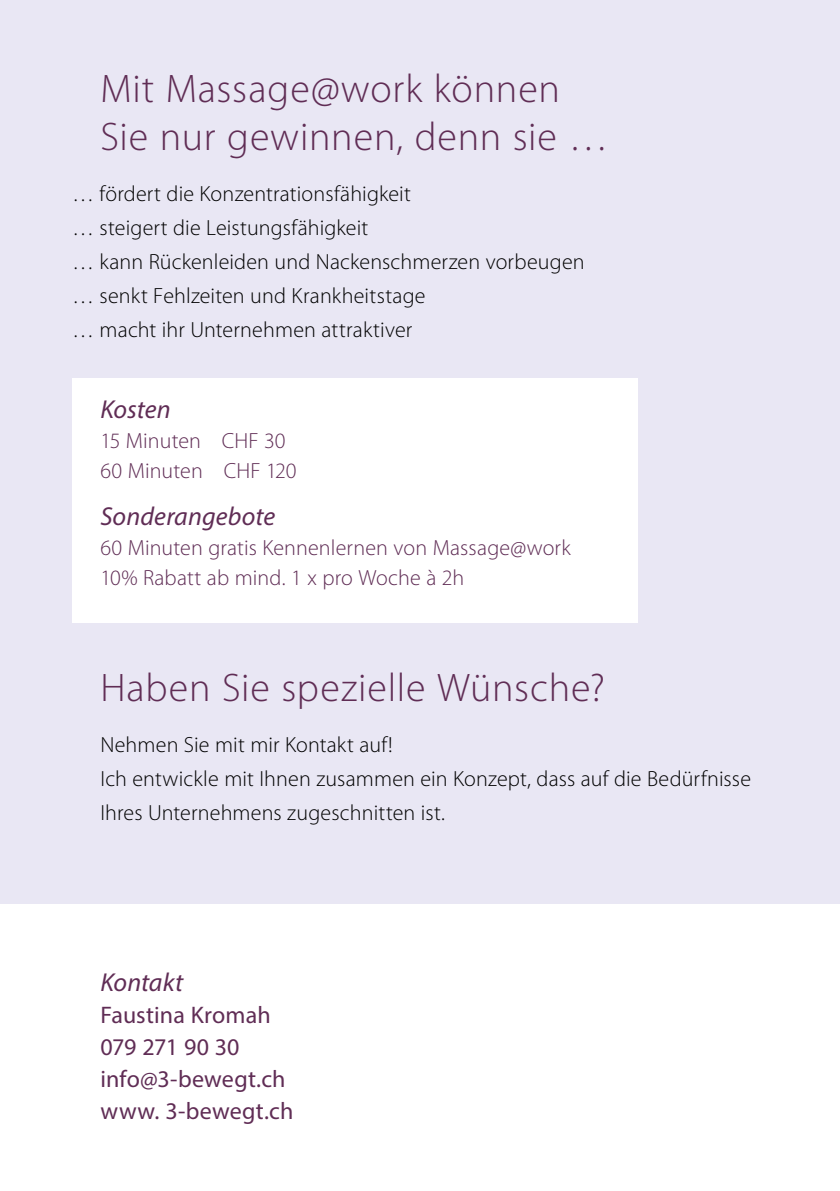
<style>
.page{position:relative;width:840px;height:1191px;background:#fff}
.page>*{position:absolute;margin:0;border:0;box-sizing:border-box;transform-origin:0 0}
.t1{font:300 40px/48px "Myriad Pro";letter-spacing:.02em;color:#602d55}
.t2{font:italic 26px "Myriad Pro";letter-spacing:.005em;color:#602d55}
.t3{font:24px/32px "Myriad Pro";letter-spacing:.005em;color:#602d55}
.t4{font:300 22px/34px "Myriad Pro";letter-spacing:.005em;color:#000}
.t5{font:300 22px/30px "Myriad Pro";letter-spacing:.005em;color:#602d55}
</style>
<div class="page">
<div style="left:0;top:0;width:839px;height:903px;background:#e9e7f4"></div>
<div style="left:72px;top:378px;width:565px;height:245px;background:#fff"></div>
<h1 class="t1" style="left:100px;top:65px;width:509px">Mit Massage@work können<br>Sie nur gewinnen, denn sie …</h1>
<p class="t4" style="left:72px;top:177px;width:513px">… fördert die Konzentrationsfähigkeit<br>… steigert die Leistungsfähigkeit<br>… kann Rückenleiden und Nackenschmerzen vorbeugen … senkt Fehlzeiten und Krankheitstage<br>… macht ihr Unternehmen attraktiver</p>
<p class="t2" style="left:100px;top:393px;width:72px">Kosten</p>
<p class="t5" style="left:100px;top:426px;width:197px">15 Minuten CHF 30<br>60 Minuten CHF 120</p>
<p class="t2" style="left:100px;top:500px;width:176px">Sonderangebote</p>
<p class="t5" style="left:100px;top:533px;width:471px">60 Minuten gratis Kennenlernen von Massage@work<br>10% Rabatt ab mind. 1 x pro Woche à 2h</p>
<h1 class="t1" style="left:100px;top:664px;width:506px">Haben Sie spezielle Wünsche?</h1>
<p class="t4" style="left:100px;top:728px;width:651px">Nehmen Sie mit mir Kontakt auf!<br>Ich entwickle mit Ihnen zusammen ein Konzept, dass auf die Bedürfnisse<br>Ihres Unternehmens zugeschnitten ist.</p>
<p class="t2" style="left:100px;top:966px;width:84px">Kontakt</p>
<p class="t3" style="left:100px;top:998px;width:194px">Faustina Kromah<br>079 271 90 30 info@3-bewegt.ch www. 3-bewegt.ch</p>
</div>
